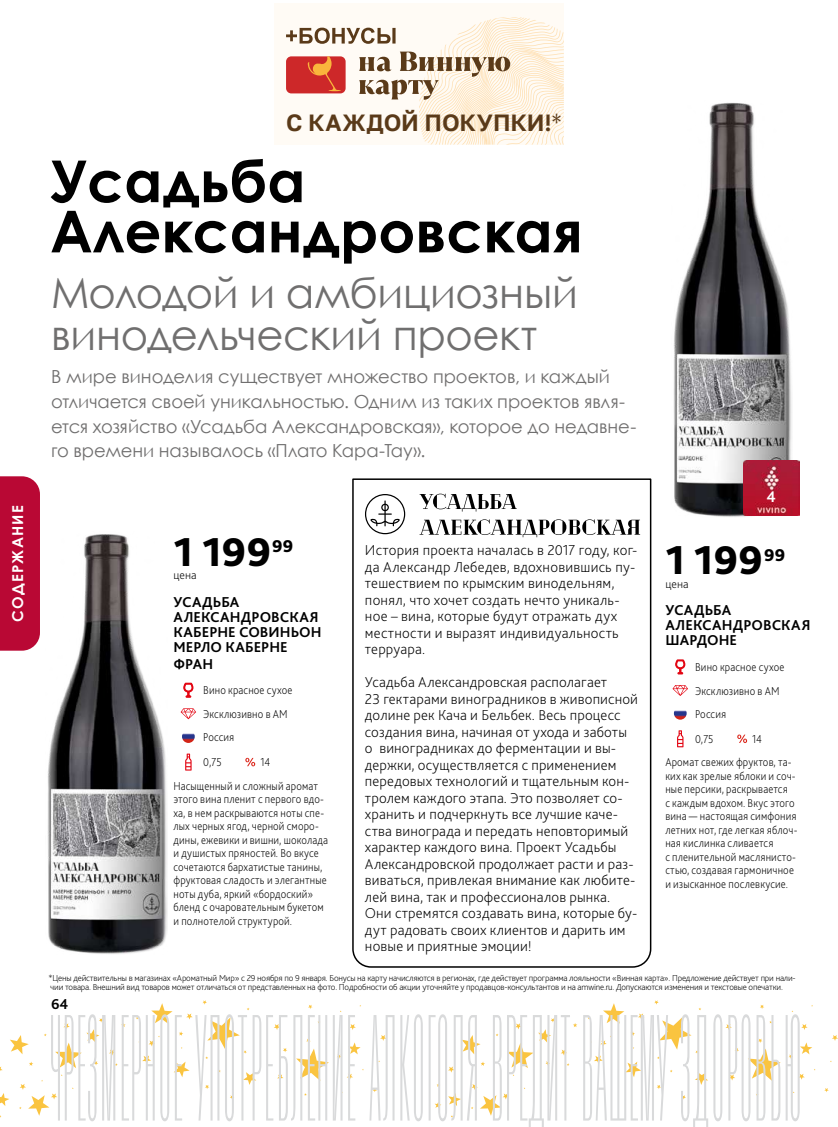
<style>
.page{position:relative;width:838px;height:1127px;background:#fff}
.page>*{position:absolute;margin:0;border:0;box-sizing:border-box;transform-origin:0 0}
.t1{font:700 57.9px/50.2px "Century Gothic";color:#000}
.t2{font:800 42px "Bliss Pro";letter-spacing:.005em;color:#000}
.t3{font:41.85px/42.2px "Century Gothic";letter-spacing:-.01em;color:#706f6f}
.t4{font:600 23.4px "Golos Text";color:#5a3a19}
.t5{font:18px/24.6px "Century Gothic";letter-spacing:-.005em;color:#706f6f}
.t6{font:800 18px "Bliss Pro";color:#000}
.t7{font:700 16.05px "Bliss Pro";color:#fff}
.t8{font:200 15px/16.5px "Bliss Pro";letter-spacing:.01em;color:#000}
.t9{font:700 15px/15px "Bliss Pro";letter-spacing:.005em;color:#000}
.t10{font:700 15px "Century Gothic";letter-spacing:.08em;color:#fff}
.t11{font:200 12px/13.5px "Bliss Pro";letter-spacing:.015em;color:#000;scale:.9 1}
.t12{font:200 12px "Bliss Pro";letter-spacing:.015em;color:#000}
.t13{font:200 9px/9px "Bliss Pro";letter-spacing:-.02em;color:#000}
.s1{font-family:"Bliss Pro";font-weight:300;font-size:25.8px}
</style>
<div class="page">
<svg style="left:352px;top:478px;width:300px;height:490px"></svg>
<div style="left:274px;top:3px;width:290px;height:142px;background:#fffbf5"></div>
<svg style="left:286px;top:17px;width:278px;height:128px"></svg>
<svg style="left:832px;top:1035px;width:6px;height:6px"></svg>
<svg style="left:0;top:1000px;width:394px;height:121px"></svg>
<svg style="left:400px;top:1014px;width:177px;height:113px"></svg>
<svg style="left:583px;top:1000px;width:232px;height:127px"></svg>
<div style="left:0;top:476px;width:40px;height:175px;background:#b90834"></div>
<img style="left:47px;top:534px;width:120px;height:420px">
<img style="left:674px;top:102px;width:118px;height:415px">
<svg style="left:183px;top:683px;width:10px;height:14px"></svg>
<svg style="left:181px;top:708px;width:15px;height:11px"></svg>
<svg style="left:182px;top:733px;width:13px;height:10px"></svg>
<svg style="left:185px;top:753px;width:7px;height:17px"></svg>
<svg style="left:245px;top:758px;width:10px;height:8px"></svg>
<svg style="left:675px;top:659px;width:10px;height:15px"></svg>
<svg style="left:672px;top:685px;width:16px;height:11px"></svg>
<svg style="left:674px;top:710px;width:12px;height:10px"></svg>
<svg style="left:677px;top:730px;width:6px;height:17px"></svg>
<svg style="left:737px;top:734px;width:10px;height:9px"></svg>
<svg style="left:365px;top:494px;width:40px;height:40px"></svg>
<svg style="left:419px;top:494px;width:98px;height:18px"></svg>
<svg style="left:419px;top:519px;width:221px;height:18px"></svg>
<img style="left:743px;top:460px;width:56px;height:56px">
<p class="t10" style="left:6px;top:622px;width:118px;rotate:-90deg">СОДЕРЖАНИЕ</p>
<h3 class="t4" style="left:286px;top:108px;width:277px">С КАЖДОЙ ПОКУПКИ!<span class="s1">*</span></h3>
<h1 class="t1" style="left:50px;top:153px;width:534px">Усадьба<br>Александровская</h1>
<h3 class="t3" style="left:51px;top:271px;width:528px">Молодой и амбициозный винодельческий проект</h3>
<p class="t5" style="left:51px;top:364px;width:587px">В мире виноделия существует множество проектов, и каждый отличается своей уникальностью. Одним из таких проектов явля&shy;ется хозяйство «Усадьба Александровская», которое до недавне&shy;го времени называлось «Плато Кара-Тау».</p>
<h2 class="t2" style="left:173px;top:526px;width:99px">1 199</h2>
<p class="t6" style="left:272px;top:535px;width:23px">99</p>
<p class="t12" style="left:173px;top:568px;width:25px">цена</p>
<p class="t9" style="left:173px;top:594px;width:150px">УСАДЬБА<br>АЛЕКСАНДРОВСКАЯ<br>КАБЕРНЕ СОВИНЬОН<br>МЕРЛО КАБЕРНЕ</p>
<p class="t9" style="left:173px;top:656px;width:41px">ФРАН</p>
<p class="t11" style="left:203px;top:679px;width:101px;line-height:23.1px">Вино красное сухое<br>Эксклюзивно в АМ<br>Россия</p>
<p class="t11" style="left:203px;top:755px;width:22px">0,75</p>
<p class="t11" style="left:173px;top:750px;width:162px;line-height:23.4px;text-indent:87px">14<br>Насыщенный и сложный аромат</p>
<p class="t11" style="left:173px;top:792px;width:173px">этого вина пленит с первого вдо&shy;ха, в нем раскрываются ноты спе&shy;лых черных ягод, черной сморо&shy;дины, ежевики и вишни, шоколада и душистых пряностей. Во вкусе сочетаются бархатистые танины, фруктовая сладость и элегантные ноты дуба, яркий «бордоский» бленд с очаровательным букетом и полнотелой структурой.</p>
<p class="t8" style="left:365px;top:541px;width:274px">История проекта началась в 2017 году, ког&shy;да Александр Лебедев, вдохновившись пу&shy;тешествием по крымским винодельням, понял, что хочет создать нечто уникаль&shy;ное – вина, которые будут отражать дух местности и выразят индивидуальность терруара.</p>
<p class="t8" style="left:365px;top:673px;width:275px">Усадьба Александровская располагает<br>23 гектарами виноградников в живописной долине рек Кача и Бельбек. Весь процесс создания вина, начиная от ухода и заботы о виноградниках до ферментации и вы&shy;держки, осуществляется с применением передовых технологий и тщательным кон&shy;тролем каждого этапа. Это позволяет со&shy;хранить и подчеркнуть все лучшие каче&shy;ства винограда и передать неповторимый характер каждого вина. Проект Усадьбы Александровской продолжает расти и раз&shy;виваться, привлекая внимание как любите&shy;лей вина, так и профессионалов рынка.<br>Они стремятся создавать вина, которые бу&shy;дут радовать своих клиентов и дарить им новые и приятные эмоции!</p>
<p class="t7" style="left:766px;top:486px;width:11px">4</p>
<h2 class="t2" style="left:665px;top:534px;width:99px">1 199</h2>
<p class="t6" style="left:764px;top:543px;width:23px">99</p>
<p class="t12" style="left:665px;top:576px;width:25px">цена</p>
<p class="t9" style="left:665px;top:602px;width:147px">УСАДЬБА<br>АЛЕКСАНДРОВСКАЯ<br>ШАРДОНЕ</p>
<p class="t11" style="left:695px;top:655px;width:101px;line-height:23.1px">Вино красное сухое<br>Эксклюзивно в АМ<br>Россия</p>
<p class="t11" style="left:695px;top:732px;width:22px">0,75</p>
<p class="t11" style="left:665px;top:727px;width:142px;line-height:23.4px;text-indent:87px">14<br>Аромат свежих фруктов, та-</p>
<p class="t11" style="left:665px;top:769px;width:148px">ких как зрелые яблоки и соч&shy;ные персики, раскрывается<br>с каждым вдохом. Вкус этого вина — настоящая симфония летних нот, где легкая яблоч&shy;ная кислинка сливается<br>с пленительной маслянисто&shy;стью, создавая гармоничное и изысканное послевкусие.</p>
<p class="t13" style="left:48px;top:973px;width:748px">*Цены действительны в магазинах «Ароматный Мир» с 29 ноября по 9 января. Бонусы на карту начисляются в регионах, где действует программа лояльности «Винная карта». Предложение действует при нали&shy;чии товара. Внешний вид товаров может отличаться от представленных на фото. Подробности об акции уточняйте у продавцов-консультантов и на amwine.ru. Допускаются изменения и текстовые опечатки.</p>
<p class="t9" style="left:51px;top:996px;width:19px">64</p>
</div>
